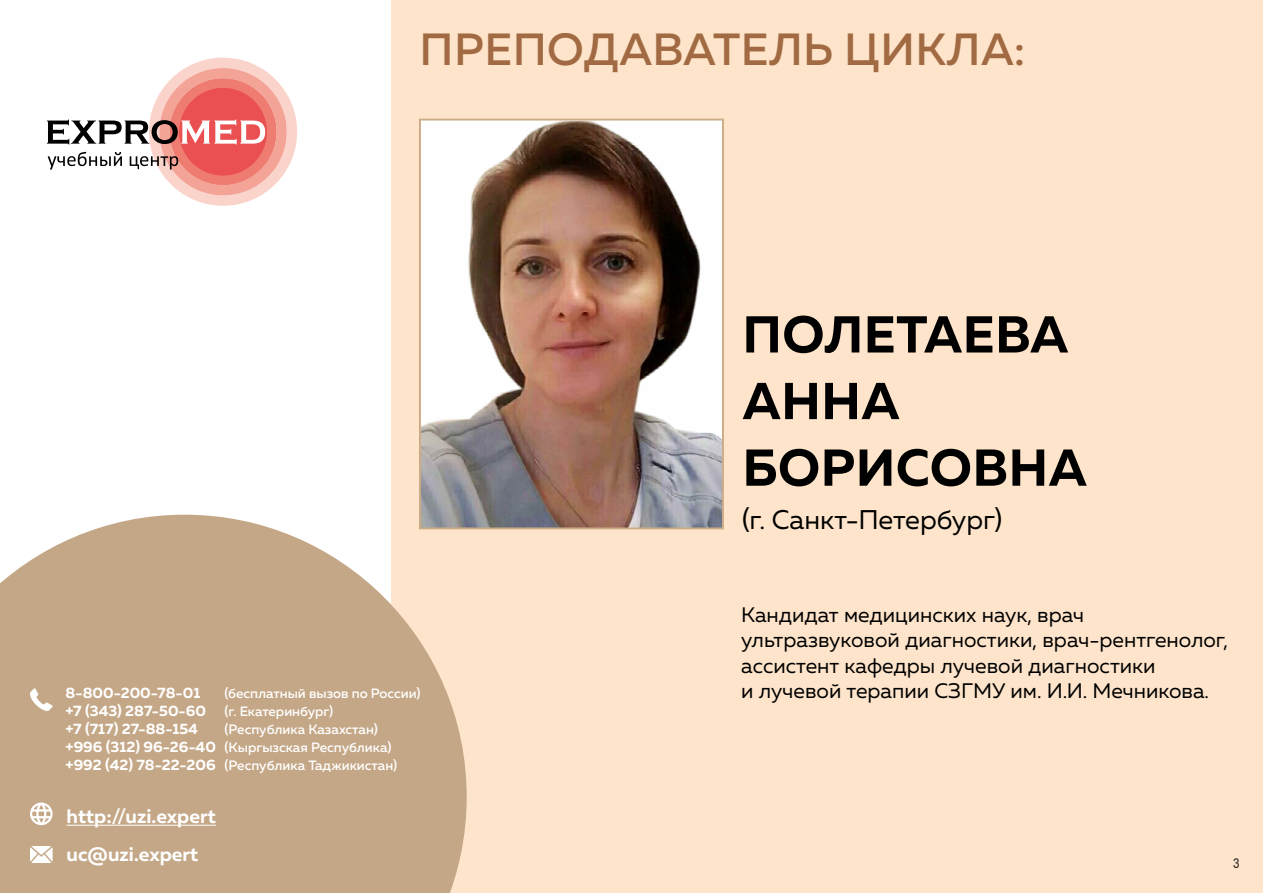
<style>
.page{position:relative;width:1263px;height:893px;background:#fff}
.page>*{position:absolute;margin:0;border:0;box-sizing:border-box;transform-origin:0 0}
.t1{font:700 51.75px/66.6px "Muller";letter-spacing:.01em;color:#000}
.t2{font:500 45px "Muller";letter-spacing:.01em;color:#a16a43}
.t3{font:27px "Muller";color:#000}
.t4{font:21px/25.2px "Muller";color:#000}
.t5{font:700 19.5px/38.4px "Muller";color:#fff}
.t6{font:700 15px/18px "Muller";color:#fff}
.t7{font:500 13.5px/18px "Muller";color:#fff}
.t8{font:13.5px "Helios Cond";color:#262626}
.s1{font-weight:500;font-size:13.5px}
.s2{font-weight:700;font-size:15px}
</style>
<div class="page">
<div style="left:391px;top:0;width:872px;height:893px;background:#fde4ca"></div>
<svg style="left:0;top:515px;width:467px;height:378px;background:#caaf91"></svg>
<svg style="left:47px;top:58px;width:250px;height:148px"></svg>
<img style="left:418px;top:118px;width:306px;height:412px">
<svg style="left:30px;top:688px;width:23px;height:23px"></svg>
<svg style="left:30px;top:802px;width:23px;height:23px"></svg>
<svg style="left:30px;top:846px;width:23px;height:17px"></svg>
<hr style="left:67px;top:825px;width:149px;height:1px;background:#fff">
<h2 class="t2" style="left:420px;top:21px;width:607px">ПРЕПОДАВАТЕЛЬ ЦИКЛА:</h2>
<p class="t6" style="left:66px;top:683px;width:136px">8-800-200-78-01</p>
<p class="t7" style="left:225px;top:684px;width:198px">(бесплатный вызов по России)</p>
<p class="t6" style="left:66px;top:701px;width:269px">+7 (343) 287-50-60 <span class="s1">(г. Екатеринбург) </span>+7 (717) 27-88-154</p>
<p class="t7" style="left:66px;top:720px;width:333px;text-indent:159px">(Республика Казахстан) <span class="s2">+996 (312) 96-26-40</span> (Кыргызская Республика) <span class="s2">+992 (42) 78-22-206</span> (Республика Таджикистан)</p>
<p class="t5" style="left:67px;top:797px;width:151px">http://uzi.expert uc@uzi.expert</p>
<h1 class="t1" style="left:742px;top:301px;width:346px">ПОЛЕТАЕВА<br>АННА<br>БОРИСОВНА</h1>
<p class="t3" style="left:742px;top:503px;width:261px">(г. Санкт-Петербург)</p>
<p class="t4" style="left:741px;top:602px;width:489px">Кандидат медицинских наук, врач ультразвуковой диагностики, врач-рентгенолог, ассистент кафедры лучевой диагностики<br>и лучевой терапии СЗГМУ им. И.И. Мечникова.</p>
<p class="t8" style="left:1233px;top:855px;width:8px">3</p>
</div>
